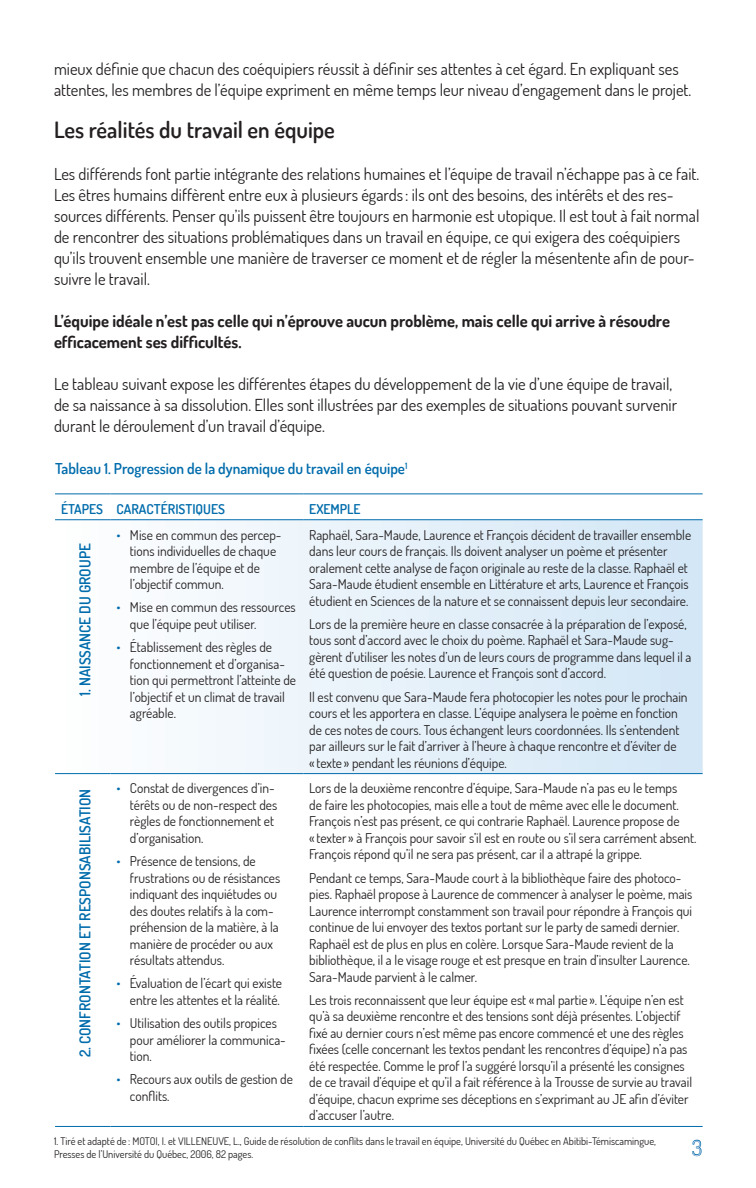
<style>
.page{position:relative;width:756px;height:1188px;background:#fff}
.page>*{position:absolute;margin:0;border:0;box-sizing:border-box;transform-origin:0 0}
.Sous-titre{font:600 22.5px "Dosis";color:#231f20}
.Gros_titre{font:300 21px "Dosis";color:#c5d3e9}
.Texte_courant{font:16.5px/21px "Dosis";color:#231f20}
.Texte_courant-2{font:700 16.5px/21px "Dosis";color:#231f20}
.Texte_tableau{font:600 15px "Dosis";color:#006cac}
.Titre_tableau{font:600 15px "Dosis";color:#006cac}
.Texte_tableau-2{font:13.5px/16.5px "Dosis";color:#231f20}
.Texte_tableau-3{font:600 13.5px "Dosis";color:#006cac}
.Note{font:10.5px/13.5px "Dosis";color:#231f20}
.s1{color:#006cac}
</style>
<div class="page">
<svg style="left:55px;top:520px;width:648px;height:253px"></svg>
<hr style="left:55px;top:494px;width:55px;height:1px;background:#006cac">
<hr style="left:110px;top:494px;width:193px;height:1px;background:#006cac">
<hr style="left:303px;top:494px;width:400px;height:1px;background:#006cac">
<hr style="left:55px;top:519px;width:55px;height:1px;background:#006cac">
<hr style="left:110px;top:519px;width:193px;height:1px;background:#006cac">
<hr style="left:303px;top:519px;width:400px;height:1px;background:#006cac">
<hr style="left:55px;top:773px;width:55px;height:1px;background:#006cac">
<hr style="left:110px;top:773px;width:193px;height:1px;background:#006cac">
<hr style="left:303px;top:773px;width:400px;height:1px;background:#006cac">
<hr style="left:55px;top:1126px;width:55px;height:1px;background:#006cac">
<hr style="left:110px;top:1126px;width:193px;height:1px;background:#006cac">
<hr style="left:303px;top:1126px;width:400px;height:1px;background:#006cac">
<svg style="left:692px;top:1139px;width:10px;height:17px"></svg>
<p class="Texte_courant" style="left:54px;top:58px;width:639px">mieux définie que chacun des coéquipiers réussit à définir ses attentes à cet égard. En expliquant ses attentes, les membres de l’équipe expriment en même temps leur niveau d’engagement dans le projet.</p>
<p class="Sous-titre" style="left:54px;top:115px;width:282px">Les réalités du travail en équipe</p>
<p class="Texte_courant" style="left:54px;top:163px;width:647px">Les différends font partie intégrante des relations humaines et l’équipe de travail n’échappe pas à ce fait.<br>Les êtres humains diffèrent entre eux à plusieurs égards: ils ont des besoins, des intérêts et des res&shy;sources différents. Penser qu’ils puissent être toujours en harmonie est utopique. Il est tout à fait normal de rencontrer des situations problématiques dans un travail en équipe, ce qui exigera des coéquipiers qu’ils trouvent ensemble une manière de traverser ce moment et de régler la mésentente afin de pour&shy;suivre le travail.</p>
<p class="Texte_courant-2" style="left:54px;top:310px;width:618px">L’équipe idéale n’est pas celle qui n’éprouve aucun problème, mais celle qui arrive à résoudre efficacement ses difficultés.</p>
<p class="Texte_courant" style="left:54px;top:373px;width:625px">Le tableau suivant expose les différentes étapes du développement de la vie d’une équipe de travail, de sa naissance à sa dissolution. Elles sont illustrées par des exemples de situations pouvant survenir durant le déroulement d’un travail d’équipe.</p>
<p class="Titre_tableau" style="left:55px;top:459px;width:354px">Tableau 1. Progression de la dynamique du travail en équipe<sup>1</sup></p>
<p class="Texte_tableau-3" style="left:61px;top:500px;width:44px">ÉTAPES</p>
<p class="Texte_tableau-3" style="left:116px;top:500px;width:110px">CARACTÉRISTIQUES</p>
<p class="Texte_tableau-3" style="left:309px;top:500px;width:53px">EXEMPLE</p>
<p class="Texte_tableau" style="left:75px;top:696px;width:154px;rotate:-90deg">1. NAISSANCE DU GROUPE</p>
<p class="Texte_tableau-2" style="left:309px;top:526px;width:383px">Raphaël, Sara-Maude, Laurence et François décident de travailler ensemble dans leur cours de français. Ils doivent analyser un poème et présenter oralement cette analyse de façon originale au reste de la classe. Raphaël et Sara-Maude étudient ensemble en Littérature et arts, Laurence et François étudient en Sciences de la nature et se connaissent depuis leur secondaire.</p>
<p class="Texte_tableau-2" style="left:309px;top:615px;width:384px">Lors de la première heure en classe consacrée à la préparation de l’exposé, tous sont d’accord avec le choix du poème. Raphaël et Sara-Maude sug&shy;gèrent d’utiliser les notes d’un de leurs cours de programme dans lequel il a été question de poésie. Laurence et François sont d’accord.</p>
<p class="Texte_tableau-2" style="left:309px;top:688px;width:380px">Il est convenu que Sara-Maude fera photocopier les notes pour le prochain cours et les apportera en classe. L’équipe analysera le poème en fonction de ces notes de cours. Tous échangent leurs coordonnées. Ils s’entendent par ailleurs sur le fait d’arriver à l’heure à chaque rencontre et d’éviter de<br>« texte » pendant les réunions d’équipe.</p>
<p class="Texte_tableau-2" style="left:130px;top:526px;width:153px;text-indent:-13px"><span class="s1">•</span> Mise en commun des percep&shy;tions individuelles de chaque membre de l’équipe et de l’objectif commun.</p>
<p class="Texte_tableau-2" style="left:130px;top:599px;width:167px;text-indent:-14px"><span class="s1">•</span> Mise en commun des ressources que l’équipe peut utiliser.</p>
<p class="Texte_tableau-2" style="left:130px;top:639px;width:168px;text-indent:-14px"><span class="s1">•</span> Établissement des règles de fonctionnement et d’organisa&shy;tion qui permettront l’atteinte de l’objectif et un climat de travail agréable.</p>
<p class="Texte_tableau-2" style="left:309px;top:780px;width:389px">Lors de la deuxième rencontre d’équipe, Sara-Maude n’a pas eu le temps<br>de faire les photocopies, mais elle a tout de même avec elle le document.<br>François n’est pas présent, ce qui contrarie Raphaël. Laurence propose de<br>« texter » à François pour savoir s’il est en route ou s’il sera carrément absent.<br>François répond qu’il ne sera pas présent, car il a attrapé la grippe.</p>
<p class="Texte_tableau-2" style="left:309px;top:869px;width:385px">Pendant ce temps, Sara-Maude court à la bibliothèque faire des photoco&shy;pies. Raphaël propose à Laurence de commencer à analyser le poème, mais Laurence interrompt constamment son travail pour répondre à François qui continue de lui envoyer des textos portant sur le party de samedi dernier.<br>Raphaël est de plus en plus en colère. Lorsque Sara-Maude revient de la bibliothèque, il a le visage rouge et est presque en train d’insulter Laurence.<br>Sara-Maude parvient à le calmer.</p>
<p class="Texte_tableau-2" style="left:309px;top:991px;width:384px">Les trois reconnaissent que leur équipe est «mal partie ». L’équipe n’en est qu’à sa deuxième rencontre et des tensions sont déjà présentes. L’objectif fixé au dernier cours n’est même pas encore commencé et une des règles fixées (celle concernant les textos pendant les rencontres d’équipe) n’a pas été respectée. Comme le prof l’a suggéré lorsqu’il a présenté les consignes de ce travail d’équipe et qu’il a fait référence à la Trousse de survie au travail d’équipe, chacun exprime ses déceptions en s’exprimant au JE afin d’éviter d’accuser l’autre.</p>
<p class="Note" style="left:54px;top:1134px;width:604px">1. Tiré et adapté de : MOTOI, I. et VILLENEUVE, L., Guide de résolution de conflits dans le travail en équipe, Université du Québec en Abitibi-Témiscamingue,<br>Presses de l’Université du Québec, 2006, 82 pages.</p>
<p class="Gros_titre" style="left:692px;top:1134px;width:12px">3</p>
<p class="Texte_tableau" style="left:75px;top:1057px;width:270px;rotate:-90deg">2. CONFRONTATION ET RESPONSABILISATION</p>
<p class="Texte_tableau-2" style="left:130px;top:780px;width:149px;text-indent:-13px"><span class="s1">•</span> Constat de divergences d’in&shy;térêts ou de non-respect des règles de fonctionnement et d’organisation.</p>
<p class="Texte_tableau-2" style="left:130px;top:853px;width:152px;text-indent:-14px"><span class="s1">•</span> Présence de tensions, de frustrations ou de résistances indiquant des inquiétudes ou des doutes relatifs à la com&shy;préhension de la matière, à la manière de procéder ou aux résultats attendus.</p>
<p class="Texte_tableau-2" style="left:116px;top:975px;width:167px;text-align:right"><span class="s1">•</span> Évaluation de l’écart qui existe entre les attentes et la réalité.</p>
<p class="Texte_tableau-2" style="left:130px;top:1015px;width:157px;text-indent:-14px"><span class="s1">•</span> Utilisation des outils propices pour améliorer la communica&shy;tion.</p>
<p class="Texte_tableau-2" style="left:130px;top:1071px;width:165px;text-indent:-14px"><span class="s1">•</span> Recours aux outils de gestion de conflits.</p>
</div>
